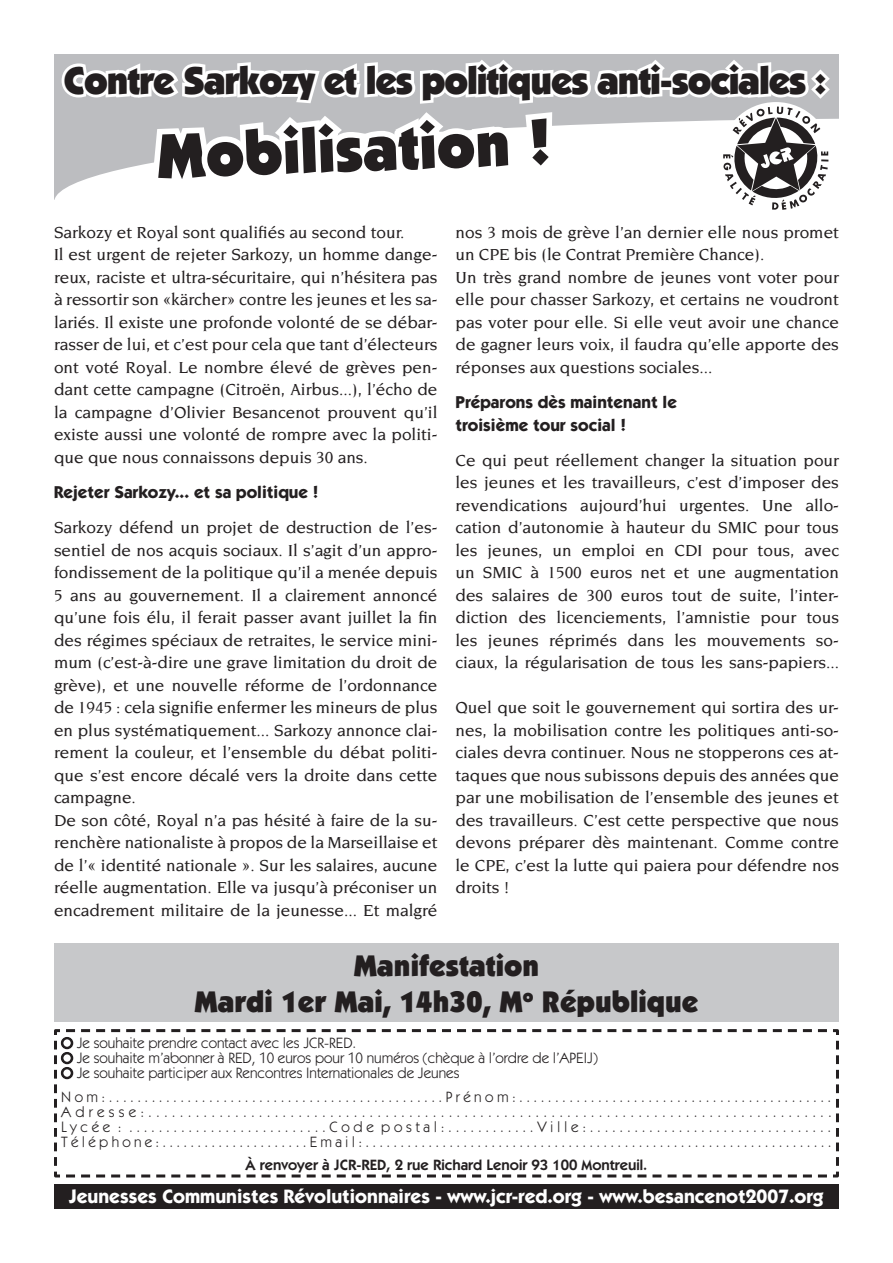
<style>
.page{position:relative;width:893px;height:1263px;background:#fff}
.page>*{position:absolute;margin:0;border:0;box-sizing:border-box;transform-origin:0 0}
.t1{font:900 63px "Itc Kabel";color:#231f20}
.t2{font:900 39px "Itc Kabel";letter-spacing:-.03em;color:#231f20}
.t3{font:900 30px/36px "Itc Kabel";color:#231f20;text-align:center}
.t4{font:700 19.5px "Itc Kabel";color:#fff}
.t5{font:500 17.25px/22.5px "Novarese";color:#231f20}
.t6{font:700 17.25px/22.5px "Itc Kabel";color:#231f20}
.t7{font:15px/15px "Itc Kabel";color:#231f20}
.t8{font:600 15px "Itc Kabel";color:#231f20}
</style>
<div class="page">
<svg style="left:54px;top:54px;width:785px;height:146px;fill:#bcbdc0"></svg>
<div style="left:54px;top:1184px;width:785px;height:25px;background:#231f20"></div>
<svg style="left:54px;top:1029px;width:785px;height:149px"></svg>
<div style="left:54px;top:943px;width:785px;height:79px;background:#c7c8ca"></div>
<svg style="left:59px;top:56px;width:775px;height:154px"></svg>
<h2 class="t2" style="left:64px;top:56px;width:764px">Contre Sarkozy et les politiques anti-sociales :</h2>
<h1 class="t1" style="left:155px;top:117px;width:397px;rotate:-2deg">Mobilisation !</h1>
<p class="t5" style="left:54px;top:221px;width:385px">Sarkozy et Royal sont qualifiés au second tour.<br>Il est urgent de rejeter Sarkozy, un homme dange&shy;reux, raciste et ultra-sécuritaire, qui n’hésitera pas à ressortir son «kärcher» contre les jeunes et les sa&shy;lariés. Il existe une profonde volonté de se débar&shy;rasser de lui, et c’est pour cela que tant d’électeurs ont voté Royal. Le nombre élevé de grèves pen&shy;dant cette campagne (Citroën, Airbus...), l’écho de la campagne d’Olivier Besancenot prouvent qu’il existe aussi une volonté de rompre avec la politi&shy;que que nous connaissons depuis 30 ans.</p>
<p class="t6" style="left:54px;top:481px;width:266px">Rejeter Sarkozy... et sa politique !</p>
<p class="t5" style="left:54px;top:516px;width:385px">Sarkozy défend un projet de destruction de l’es&shy;sentiel de nos acquis sociaux. Il s’agit d’un appro&shy;fondissement de la politique qu’il a menée depuis 5 ans au gouvernement. Il a clairement annoncé qu’une fois élu, il ferait passer avant juillet la fin des régimes spéciaux de retraites, le service mini&shy;mum (c’est-à-dire une grave limitation du droit de grève), et une nouvelle réforme de l’ordonnance de 1945 : cela signifie enfermer les mineurs de plus en plus systématiquement... Sarkozy annonce clai&shy;rement la couleur, et l’ensemble du débat politi&shy;que s’est encore décalé vers la droite dans cette campagne.<br>De son côté, Royal n’a pas hésité à faire de la su&shy;renchère nationaliste à propos de la Marseillaise et de l’« identité nationale ». Sur les salaires, aucune réelle augmentation. Elle va jusqu’à préconiser un encadrement militaire de la jeunesse... Et malgré</p>
<p class="t5" style="left:455px;top:221px;width:385px">nos 3 mois de grève l’an dernier elle nous promet un CPE bis (le Contrat Première Chance).<br>Un très grand nombre de jeunes vont voter pour elle pour chasser Sarkozy, et certains ne voudront pas voter pour elle. Si elle veut avoir une chance de gagner leurs voix, il faudra qu’elle apporte des réponses aux questions sociales...</p>
<p class="t6" style="left:455px;top:391px;width:223px">Préparons dès maintenant le troisième tour social !</p>
<p class="t5" style="left:455px;top:449px;width:385px;text-align:justify">Ce qui peut réellement changer la situation pour les jeunes et les travailleurs, c’est d’imposer des revendications aujourd’hui urgentes. Une allo&shy;cation d’autonomie à hauteur du SMIC pour tous les jeunes, un emploi en CDI pour tous, avec un SMIC à 1500 euros net et une augmentation des salaires de 300 euros tout de suite, l’inter&shy;diction des licenciements, l’amnistie pour tous les jeunes réprimés dans les mouvements so&shy;ciaux, la régularisation de tous les sans-papiers...</p>
<p class="t5" style="left:455px;top:696px;width:385px;text-align:justify">Quel que soit le gouvernement qui sortira des ur&shy;nes, la mobilisation contre les politiques anti-so&shy;ciales devra continuer. Nous ne stopperons ces at&shy;taques que nous subissons depuis des années que par une mobilisation de l’ensemble des jeunes et des travailleurs. C’est cette perspective que nous devons préparer dès maintenant. Comme contre le CPE, c’est la lutte qui paiera pour défendre nos droits !</p>
<h3 class="t3" style="left:194px;top:947px;width:506px">Manifestation<br>Mardi 1er Mai, 14h30, M<sup>o</sup> République</h3>
<p class="t7" style="left:61px;top:1035px;width:538px">O Je souhaite prendre contact avec les JCR-RED.<br>O Je souhaite m’abonner à RED, 10 euros pour 10 numéros (chèque à l’ordre de l’APEIJ)<br>O Je souhaite participer aux Rencontres Internationales de Jeunes</p>
<p class="t7" style="left:61px;top:1089px;width:772px;text-align:justify">Nom:...............................................Prénom:............................................<br>Adresse:.......................................................................................<br>Lycée : ...........................Code postal:............Ville:.................................<br>Téléphone:.....................Email:...................................................................</p>
<p class="t8" style="left:246px;top:1156px;width:403px">À renvoyer à JCR-RED, 2 rue Richard Lenoir 93 100 Montreuil.</p>
<p class="t4" style="left:69px;top:1184px;width:756px">Jeunesses Communistes Révolutionnaires - www.jcr-red.org - www.besancenot2007.org</p>
</div>
